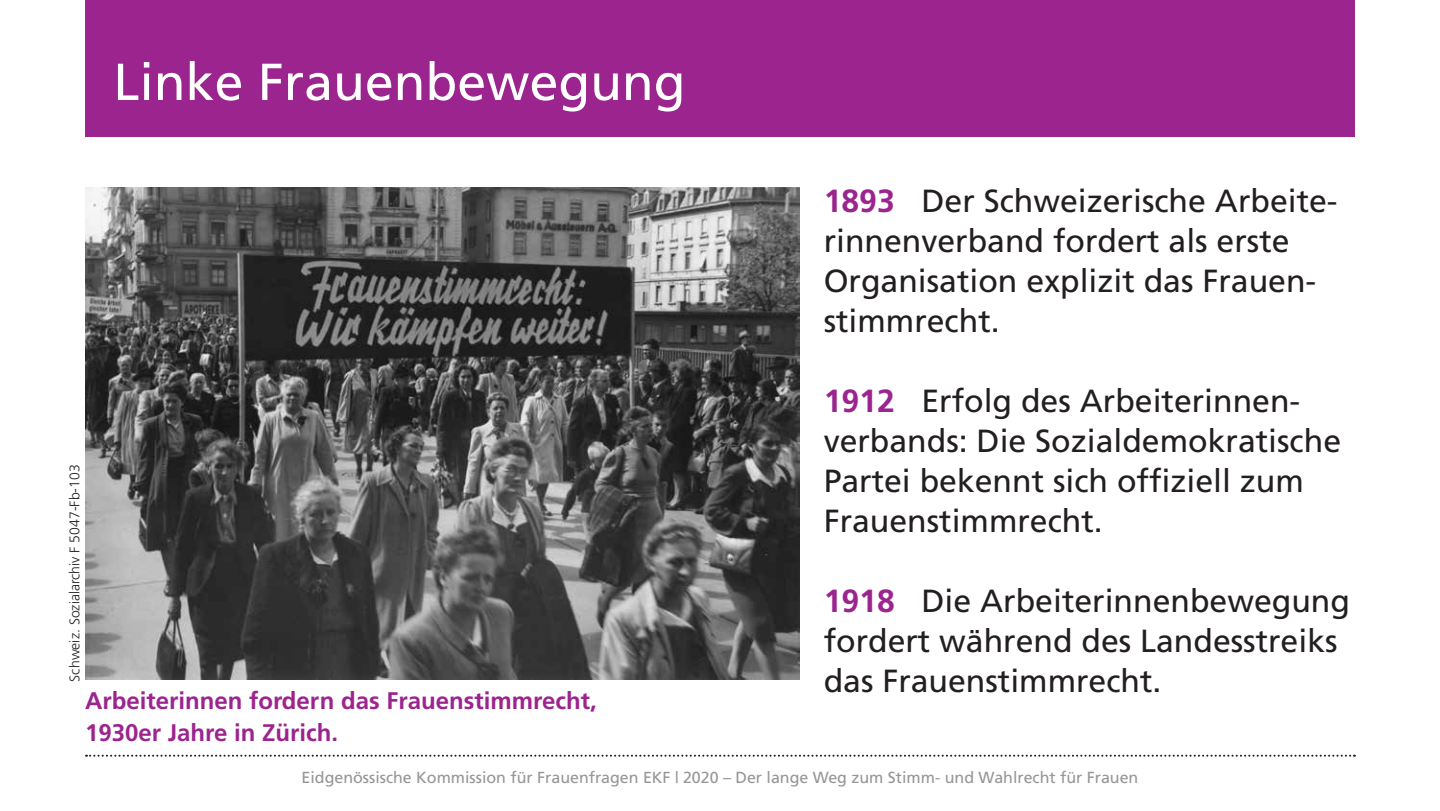
<style>
.page{position:relative;width:1440px;height:811px;background:#fff}
.page>*{position:absolute;margin:0;border:0;box-sizing:border-box;transform-origin:0 0}
.t1{font:52px "Frutiger";color:#fff}
.t2{font:32px/40px "Frutiger";color:#231f20}
.t3{font:700 24px/32px "Frutiger";color:#9c248f}
.t4{font:16px "Frutiger";color:#949698}
.t5{font:300 14px "Frutiger";color:#231f20}
.s1{font-weight:700;color:#9c248f}
</style>
<div class="page">
<svg style="left:86px;top:754px;width:1269px;height:2px"></svg>
<div style="left:85px;top:0;width:1270px;height:136px;background:#9c248f"></div>
<img style="left:85px;top:187px;width:715px;height:493px">
<h1 class="t1" style="left:113px;top:51px;width:574px">Linke Frauenbewegung</h1>
<p class="t5" style="left:67px;top:681px;width:218px;rotate:-90deg">Schweiz. Sozialarchiv F 5047-Fb-103</p>
<p class="t3" style="left:85px;top:685px;width:513px">Arbeiterinnen fordern das Frauenstimmrecht,<br>1930er Jahre in Zürich.</p>
<p class="t2" style="left:824px;top:181px;width:513px"><span class="s1">1893</span> Der Schweizerische Arbeite&shy;rinnenverband fordert als erste<br>Organisation explizit das Frauen&shy;stimmrecht.</p>
<p class="t2" style="left:824px;top:381px;width:519px"><span class="s1">1912</span> Erfolg des Arbeiterinnen&shy;verbands: Die Sozialdemokratische<br>Partei bekennt sich offiziell zum<br>Frauenstimmrecht.</p>
<p class="t2" style="left:824px;top:581px;width:528px"><span class="s1">1918</span> Die Arbeiterinnenbewegung fordert während des Landesstreiks das Frauenstimmrecht.</p>
<p class="t4" style="left:302px;top:768px;width:838px">Eidgenössische Kommission für Frauenfragen EKF | 2020 – Der lange Weg zum Stimm- und Wahlrecht für Frauen</p>
</div>
